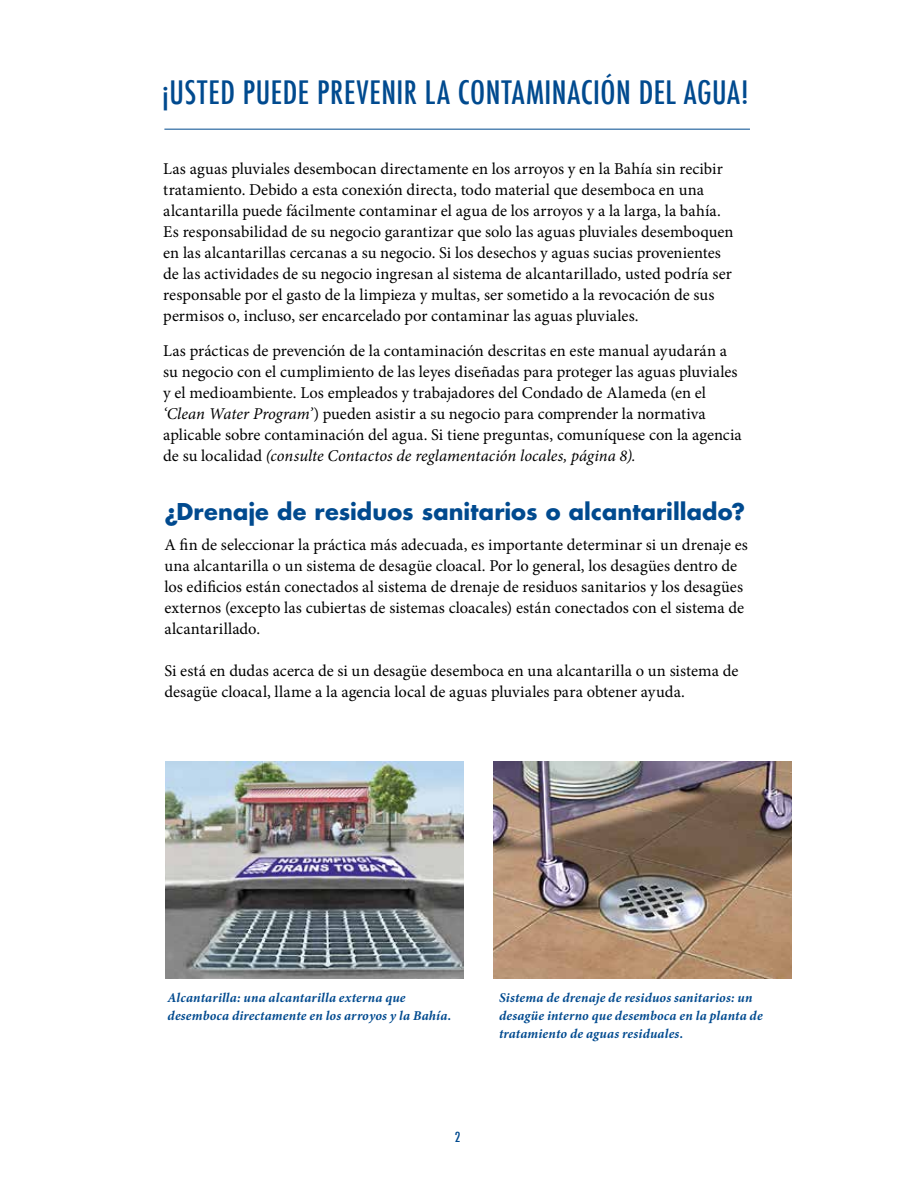
<style>
.page{position:relative;width:918px;height:1188px;background:#fff}
.page>*{position:absolute;margin:0;border:0;box-sizing:border-box;transform-origin:0 0}
.t1{font:500 condensed 31.5px "Futura";letter-spacing:.015em;color:#004a8f}
.t2{font:700 22.5px "Futura Std";color:#004a8f}
.t3{font:16.5px/21px "Minion Pro";color:#000}
.t4{font:italic 700 13.5px/18px "Minion Pro";letter-spacing:.015em;color:#004a8f}
.t5{font:500 condensed 13.5px "Futura";color:#004a8f}
.s1{font-style:italic}
</style>
<div class="page">
<hr style="left:164px;top:129px;width:586px;height:1px;background:#004a8f">
<img style="left:166px;top:761px;width:297px;height:217px">
<img style="left:494px;top:761px;width:298px;height:217px">
<h1 class="t1" style="left:161px;top:72px;width:590px">¡USTED PUEDE PREVENIR LA CONTAMINACIÓN DEL AGUA!</h1>
<p class="t3" style="left:163px;top:158px;width:572px">Las aguas pluviales desembocan directamente en los arroyos y en la Bahía sin recibir tratamiento. Debido a esta conexión directa, todo material que desemboca en una alcantarilla puede fácilmente contaminar el agua de los arroyos y a la larga, la bahía.<br>Es responsabilidad de su negocio garantizar que solo las aguas pluviales desemboquen en las alcantarillas cercanas a su negocio. Si los desechos y aguas sucias provenientes de las actividades de su negocio ingresan al sistema de alcantarillado, usted podría ser responsable por el gasto de la limpieza y multas, ser sometido a la revocación de sus permisos o, incluso, ser encarcelado por contaminar las aguas pluviales.</p>
<p class="t3" style="left:163px;top:340px;width:580px">Las prácticas de prevención de la contaminación descritas en este manual ayudarán a su negocio con el cumplimiento de las leyes diseñadas para proteger las aguas pluviales y el medioambiente. Los empleados y trabajadores del Condado de Alameda (en el <span class="s1">‘Clean Water Program’</span>) pueden asistir a su negocio para comprender la normativa aplicable sobre contaminación del agua. Si tiene preguntas, comuníquese con la agencia de su localidad <span class="s1">(consulte Contactos de reglamentación locales, página 8).</span></p>
<h2 class="t2" style="left:164px;top:496px;width:582px">¿Drenaje de residuos sanitarios o alcantarillado?</h2>
<p class="t3" style="left:164px;top:535px;width:585px">A fin de seleccionar la práctica más adecuada, es importante determinar si un drenaje es una alcantarilla o un sistema de desagüe cloacal. Por lo general, los desagües dentro de los edificios están conectados al sistema de drenaje de residuos sanitarios y los desagües externos (excepto las cubiertas de sistemas cloacales) están conectados con el sistema de alcantarillado.</p>
<p class="t3" style="left:164px;top:661px;width:575px">Si está en dudas acerca de si un desagüe desemboca en una alcantarilla o un sistema de desagüe cloacal, llame a la agencia local de aguas pluviales para obtener ayuda.</p>
<p class="t4" style="left:168px;top:989px;width:285px">Alcantarilla: una alcantarilla externa que desemboca directamente en los arroyos y la Bahía.</p>
<p class="t4" style="left:499px;top:989px;width:265px">Sistema de drenaje de residuos sanitarios: un desagüe interno que desemboca en la planta de tratamiento de aguas residuales.</p>
<p class="t5" style="left:455px;top:1128px;width:7px">2</p>
</div>
